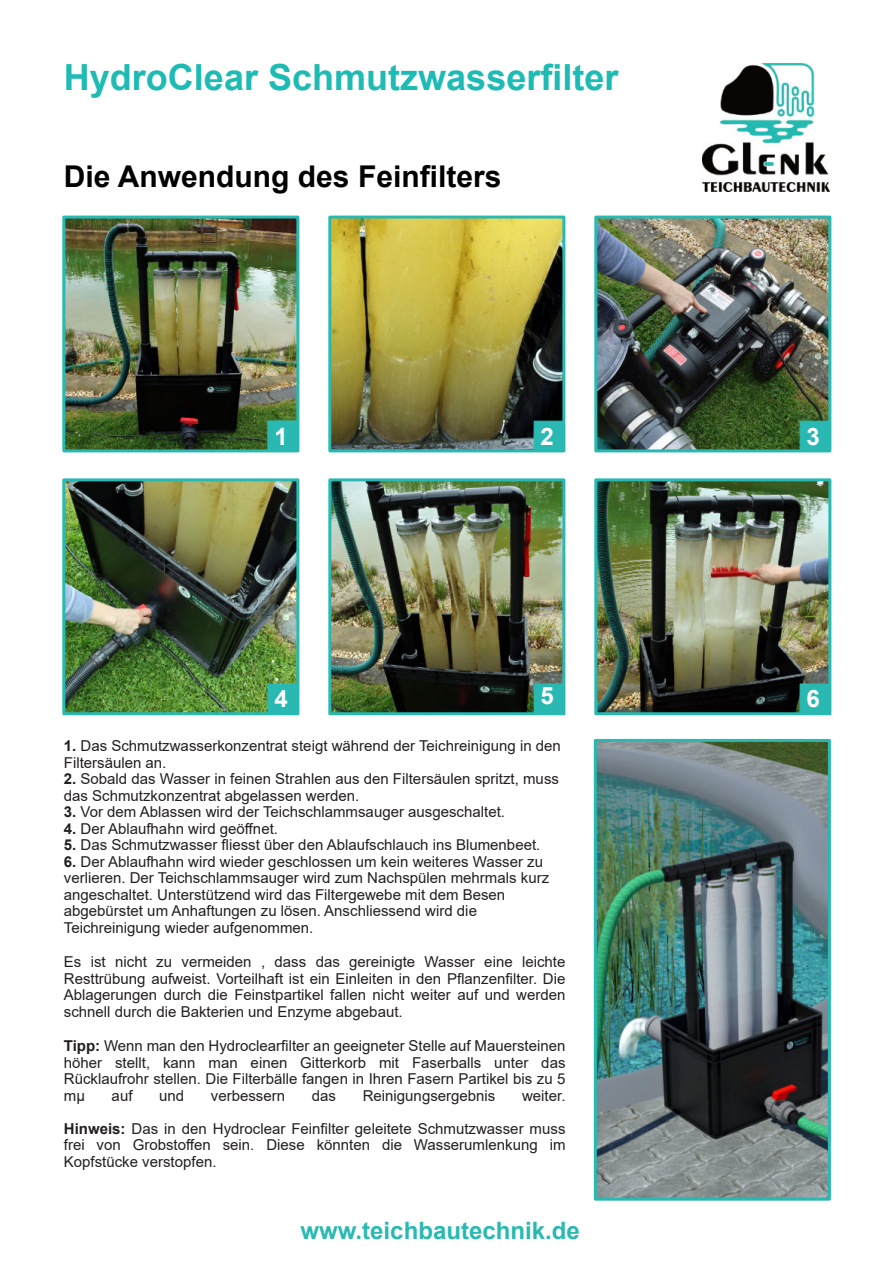
<style>
.page{position:relative;width:894px;height:1263px;background:#fff}
.page>*{position:absolute;margin:0;border:0;box-sizing:border-box;transform-origin:0 0}
.t1{font:700 36px "Arial";color:#1ebbb4}
.t2{font:700 30px "Arial";color:#000}
.t3{font:700 24px "Arial";color:#29b9b2}
.t4{font:700 24px "Arial";color:#fff}
.t5{font:15px/16.5px "Arial";color:#231f20}
.s1{font-weight:700}
</style>
<div class="page">
<img style="left:702px;top:64px;width:127px;height:127px">
<img style="left:597px;top:743px;width:229px;height:454px">
<div style="left:593px;top:739px;width:237px;height:462px;border:3px solid #29b9b2"></div>
<img style="left:66px;top:220px;width:229px;height:228px">
<div style="left:62px;top:216px;width:237px;height:236px;border:3px solid #29b9b2"></div>
<img style="left:332px;top:220px;width:229px;height:228px">
<div style="left:328px;top:216px;width:237px;height:236px;border:3px solid #29b9b2"></div>
<img style="left:598px;top:220px;width:229px;height:228px">
<div style="left:594px;top:216px;width:237px;height:236px;border:3px solid #29b9b2"></div>
<img style="left:66px;top:482px;width:229px;height:229px">
<div style="left:62px;top:478px;width:237px;height:237px;border:3px solid #29b9b2"></div>
<img style="left:332px;top:482px;width:229px;height:229px">
<div style="left:328px;top:478px;width:237px;height:237px;border:3px solid #29b9b2"></div>
<img style="left:598px;top:482px;width:229px;height:229px">
<div style="left:594px;top:478px;width:237px;height:237px;border:3px solid #29b9b2"></div>
<div style="left:533px;top:421px;width:31px;height:30px;background:#29b9b2;border:1px solid #29b9b2"></div>
<div style="left:799px;top:421px;width:30px;height:30px;background:#29b9b2;border:1px solid #29b9b2"></div>
<div style="left:268px;top:684px;width:30px;height:30px;background:#29b9b2"></div>
<div style="left:533px;top:684px;width:31px;height:30px;background:#29b9b2;border:1px solid #29b9b2"></div>
<div style="left:268px;top:421px;width:30px;height:30px;background:#29b9b2"></div>
<div style="left:799px;top:684px;width:30px;height:30px;background:#29b9b2;border:1px solid #29b9b2"></div>
<h1 class="t1" style="left:64px;top:63px;width:556px">HydroClear Schmutzwasserfilter</h1>
<h2 class="t2" style="left:64px;top:165px;width:439px">Die Anwendung des Feinfilters</h2>
<h3 class="t4" style="left:274px;top:427px;width:15px">1</h3>
<h3 class="t4" style="left:540px;top:427px;width:15px">2</h3>
<h3 class="t4" style="left:806px;top:427px;width:15px">3</h3>
<h3 class="t4" style="left:274px;top:690px;width:15px">4</h3>
<h3 class="t4" style="left:540px;top:687px;width:15px">5</h3>
<h3 class="t4" style="left:806px;top:690px;width:15px">6</h3>
<p class="t5" style="left:64px;top:739px;width:498px"><span class="s1">1.</span> Das Schmutzwasserkonzentrat steigt während der Teichreinigung in den<br>Filtersäulen an.</p>
<p class="t5" style="left:64px;top:772px;width:496px"><span class="s1">2.</span> Sobald das Wasser in feinen Strahlen aus den Filtersäulen spritzt, muss das Schmutzkonzentrat abgelassen werden.</p>
<p class="t5" style="left:64px;top:805px;width:442px"><span class="s1">3.</span> Vor dem Ablassen wird der Teichschlammsauger ausgeschaltet.</p>
<p class="t5" style="left:64px;top:821px;width:215px"><span class="s1">4.</span> Der Ablaufhahn wird geöffnet.</p>
<p class="t5" style="left:64px;top:838px;width:478px"><span class="s1">5.</span> Das Schmutzwasser fliesst über den Ablaufschlauch ins Blumenbeet.</p>
<p class="t5" style="left:64px;top:854px;width:486px"><span class="s1">6.</span> Der Ablaufhahn wird wieder geschlossen um kein weiteres Wasser zu verlieren. Der Teichschlammsauger wird zum Nachspülen mehrmals kurz angeschaltet. Unterstützend wird das Filtergewebe mit dem Besen abgebürstet um Anhaftungen zu lösen. Anschliessend wird die Teichreinigung wieder aufgenommen.</p>
<p class="t5" style="left:64px;top:955px;width:503px;text-align:justify">Es ist nicht zu vermeiden , dass das gereinigte Wasser eine leichte Resttrübung aufweist. Vorteilhaft ist ein Einleiten in den Pflanzenfilter. Die Ablagerungen durch die Feinstpartikel fallen nicht weiter auf und werden schnell durch die Bakterien und Enzyme abgebaut.</p>
<p class="t5" style="left:64px;top:1039px;width:503px;text-align:justify"><span class="s1">Tipp:</span> Wenn man den Hydroclearfilter an geeigneter Stelle auf Mauersteinen höher stellt, kann man einen Gitterkorb mit Faserballs unter das Rücklaufrohr stellen. Die Filterbälle fangen in Ihren Fasern Partikel bis zu 5 mµ</p>
<p class="t5" style="left:112px;top:1088px;width:22px">auf</p>
<p class="t5" style="left:159px;top:1088px;width:27px">und</p>
<p class="t5" style="left:211px;top:1088px;width:76px">verbessern</p>
<p class="t5" style="left:312px;top:1088px;width:26px">das</p>
<p class="t5" style="left:362px;top:1088px;width:134px">Reinigungsergebnis</p>
<p class="t5" style="left:522px;top:1088px;width:45px">weiter.</p>
<p class="t5" style="left:64px;top:1121px;width:503px;text-align:justify"><span class="s1">Hinweis:</span> Das in den Hydroclear Feinfilter geleitete Schmutzwasser muss frei von Grobstoffen sein. Diese könnten die Wasserumlenkung im Kopfstücke verstopfen.</p>
<h3 class="t3" style="left:300px;top:1221px;width:281px">www.teichbautechnik.de</h3>
</div>
